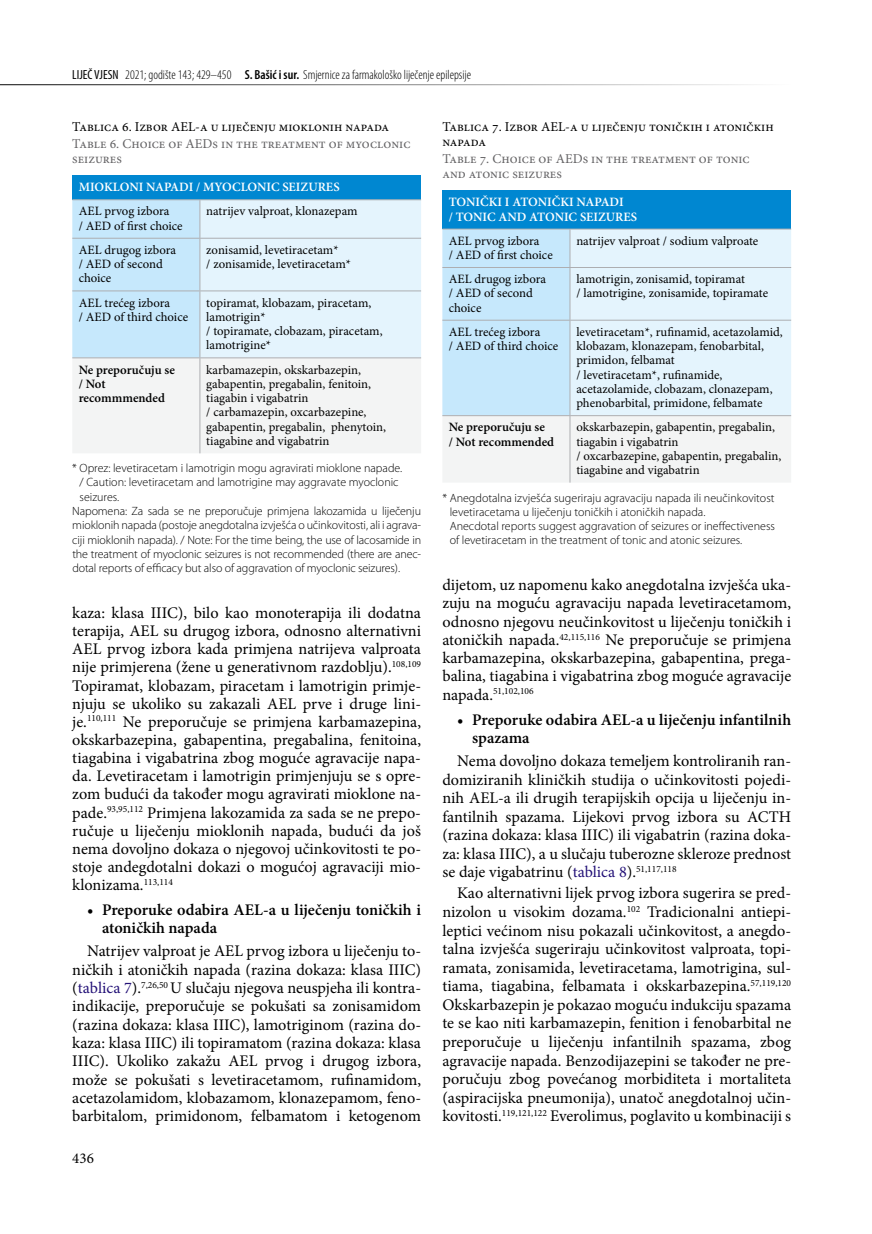
<style>
.page{position:relative;width:872px;height:1234px;background:#fff}
.page>*{position:absolute;margin:0;border:0;box-sizing:border-box;transform-origin:0 0}
.t1{font:16.2px/18.6px "Minion Pro";color:#000;text-align:justify}
.t2{font:600 16.2px/18.1px "Minion Pro";color:#000}
.t3{font:15px "Minion Pro";color:#000}
.t4{font:13.5px/15px "Minion Pro";color:#646365}
.t5{font:13.5px/15px "Minion Pro";color:#000}
.t6{font:300 condensed 13.2px "Myriad Pro";color:#000}
.t7{font:12.75px/14.2px "Minion Pro";color:#000}
.t8{font:600 12.75px/14.2px "Minion Pro";color:#fff}
.t9{font:600 12.75px/14.2px "Minion Pro";color:#000}
.t10{font:300 12px/14.2px "Myriad Pro";color:#000}
.t11{font:9.45px "Minion Pro";color:#000}
.s1{font-weight:400}
.s2{font-weight:600}
.s3{color:#231177}
.s4{font-size:16.2px}
</style>
<div class="page">
<hr style="left:0;top:84px;width:791px;height:1px;background:#000">
<div style="left:72px;top:175px;width:349px;height:25px;background:#0087d1"></div>
<svg style="left:72px;top:200px;width:349px;height:253px"></svg>
<hr style="left:72px;top:199px;width:128px;height:1px;background:#adaeb1">
<hr style="left:200px;top:199px;width:221px;height:1px;background:#adaeb1">
<hr style="left:199px;top:200px;width:1px;height:38px;background:#adaeb1">
<hr style="left:72px;top:238px;width:128px;height:1px;background:#adaeb1">
<hr style="left:200px;top:238px;width:221px;height:1px;background:#adaeb1">
<hr style="left:199px;top:238px;width:1px;height:52px;background:#adaeb1">
<hr style="left:72px;top:290px;width:128px;height:1px;background:#adaeb1">
<hr style="left:200px;top:290px;width:221px;height:1px;background:#adaeb1">
<hr style="left:199px;top:291px;width:1px;height:66px;background:#adaeb1">
<hr style="left:72px;top:357px;width:128px;height:1px;background:#adaeb1">
<hr style="left:200px;top:357px;width:221px;height:1px;background:#adaeb1">
<hr style="left:199px;top:358px;width:1px;height:95px;background:#adaeb1">
<div style="left:442px;top:190px;width:349px;height:39px;background:#0087d1"></div>
<svg style="left:442px;top:230px;width:349px;height:252px"></svg>
<hr style="left:442px;top:229px;width:128px;height:1px;background:#adaeb1">
<hr style="left:570px;top:229px;width:221px;height:1px;background:#adaeb1">
<hr style="left:569px;top:229px;width:1px;height:38px;background:#adaeb1">
<hr style="left:442px;top:267px;width:128px;height:1px;background:#adaeb1">
<hr style="left:570px;top:267px;width:221px;height:1px;background:#adaeb1">
<hr style="left:569px;top:268px;width:1px;height:52px;background:#adaeb1">
<hr style="left:442px;top:320px;width:128px;height:1px;background:#adaeb1">
<hr style="left:570px;top:320px;width:221px;height:1px;background:#adaeb1">
<hr style="left:569px;top:320px;width:1px;height:95px;background:#adaeb1">
<hr style="left:442px;top:415px;width:128px;height:1px;background:#adaeb1">
<hr style="left:570px;top:415px;width:221px;height:1px;background:#adaeb1">
<hr style="left:569px;top:416px;width:1px;height:66px;background:#adaeb1">
<p class="t6" style="left:72px;top:67px;width:400px"><span class="s1">LIJEČ VJESN</span> 2021; godište 143; 429–450 <span class="s2">S. Bašić i sur.</span> Smjernice za farmakološko liječenje epilepsije</p>
<p class="t5" style="left:72px;top:119px;width:318px">Tablica 6. Izbor AEL-a u liječenju mioklonih napada</p>
<p class="t4" style="left:72px;top:136px;width:340px">Table 6. Choice of AEDs in the treatment of myoclonic seizures</p>
<p class="t8" style="left:79px;top:180px;width:262px">MIOKLONI NAPADI / MYOCLONIC SEIZURES</p>
<p class="t7" style="left:79px;top:204px;width:105px">AEL prvog izbora<br>/ AED of first choice</p>
<p class="t7" style="left:206px;top:204px;width:153px">natrijev valproat, klonazepam</p>
<p class="t7" style="left:79px;top:243px;width:99px">AEL drugog izbora / AED of second choice</p>
<p class="t7" style="left:206px;top:243px;width:146px">zonisamid, levetiracetam*<br>/ zonisamide, levetiracetam*</p>
<p class="t7" style="left:79px;top:295px;width:111px">AEL trećeg izbora<br>/ AED of third choice</p>
<p class="t7" style="left:206px;top:295px;width:178px">topiramat, klobazam, piracetam, lamotrigin*<br>/ topiramate, clobazam, piracetam, lamotrigine*</p>
<p class="t9" style="left:79px;top:362px;width:98px">Ne preporučuju se / Not recommmended</p>
<p class="t7" style="left:206px;top:362px;width:181px">karbamazepin, okskarbazepin, gabapentin, pregabalin, fenitoin, tiagabin i vigabatrin<br>/ carbamazepin, oxcarbazepine, gabapentin, pregabalin, phenytoin, tiagabine and vigabatrin</p>
<p class="t10" style="left:72px;top:461px;width:331px">* Oprez: levetiracetam i lamotrigin mogu agravirati mioklone napade.</p>
<p class="t10" style="left:80px;top:475px;width:320px">/ Caution: levetiracetam and lamotrigine may aggravate myoclonic</p>
<p class="t10" style="left:80px;top:489px;width:41px">seizures.</p>
<p class="t10" style="left:72px;top:503px;width:350px">Napomena: Za sada se ne preporučuje primjena lakozamida u liječenju</p>
<p class="t10" style="left:72px;top:518px;width:350px">mioklonih napada (postoje anegdotalna izvješća o učinkovitosti, ali i agrava-</p>
<p class="t10" style="left:72px;top:532px;width:350px">ciji mioklonih napada). / Note: For the time being, the use of lacosamide in</p>
<p class="t10" style="left:72px;top:546px;width:350px">the treatment of myoclonic seizures is not recommended (there are anec-</p>
<p class="t10" style="left:72px;top:560px;width:329px">dotal reports of efficacy but also of aggravation of myoclonic seizures).</p>
<p class="t1" style="left:72px;top:603px;width:350px;line-height:18.1px">kaza: klasa IIIC), bilo kao monoterapija ili dodatna terapija, AEL su drugog izbora, odnosno alternativni AEL prvog izbora kada primjena natrijeva valproata nije primjerena (žene u generativnom razdoblju).<sup>108,109<br></sup>Topiramat, klobazam, piracetam i lamotrigin primje&shy;njuju se ukoliko su zakazali AEL prve i druge lini&shy;je.<sup>110,111</sup> Ne preporučuje se primjena karbamazepina, okskarbazepina, gabapentina, pregabalina, fenitoina, tiagabina i vigabatrina zbog moguće agravacije napa&shy;da. Levetiracetam i lamotrigin primjenjuju se s opre&shy;zom budući da također mogu agravirati mioklone na&shy;pade.<sup>93,95,112</sup> Primjena lakozamida za sada se ne prepo&shy;ručuje u liječenju mioklonih napada, budući da još nema dovoljno dokaza o njegovoj učinkovitosti te po&shy;stoje andegdotalni dokazi o mogućoj agravaciji mio&shy;klonizama.<sup>113,114</sup></p>
<p class="t2" style="left:102px;top:900px;width:320px;text-indent:-15px">• Preporuke odabira AEL-a u liječenju toničkih i atoničkih napada</p>
<p class="t1" style="left:72px;top:941px;width:350px;text-indent:15px">Natrijev valproat je AEL prvog izbora u liječenju to&shy;ničkih i atoničkih napada (razina dokaza: klasa IIIC) (<span class="s3">tablica 7</span>).<sup>7,26,50</sup> U slučaju njegova neuspjeha ili kontra&shy;indikacije, preporučuje se pokušati sa zonisamidom (razina dokaza: klasa IIIC), lamotriginom (razina do&shy;kaza: klasa IIIC) ili topiramatom (razina dokaza: klasa IIIC). Ukoliko zakažu AEL prvog i drugog izbora, može se pokušati s levetiracetamom, rufinamidom, acetazolamidom, klobazamom, klonazepamom, feno&shy;barbitalom, primidonom, felbamatom i ketogenom</p>
<p class="t3" style="left:72px;top:1147px;width:23px">436</p>
<p class="t5" style="left:442px;top:119px;width:333px">Tablica 7. Izbor AEL-a u liječenju toničkih i atoničkih napada</p>
<p class="t4" style="left:442px;top:151px;width:309px">Table 7. Choice of AEDs in the treatment of tonic and atonic seizures</p>
<p class="t8" style="left:449px;top:195px;width:190px">TONIČKI I ATONIČKI NAPADI<br>/ TONIC AND ATONIC SEIZURES</p>
<p class="t7" style="left:449px;top:233px;width:105px">AEL prvog izbora<br>/ AED of first choice</p>
<p class="t7" style="left:576px;top:233px;width:183px">natrijev valproat / sodium valproate</p>
<p class="t7" style="left:449px;top:272px;width:99px">AEL drugog izbora / AED of second choice</p>
<p class="t7" style="left:576px;top:272px;width:193px">lamotrigin, zonisamid, topiramat<br>/ lamotrigine, zonisamide, topiramate</p>
<p class="t7" style="left:449px;top:324px;width:111px">AEL trećeg izbora<br>/ AED of third choice</p>
<p class="t7" style="left:576px;top:324px;width:208px">levetiracetam*, rufinamid, acetazolamid, klobazam, klonazepam, fenobarbital, primidon, felbamat<br>/ levetiracetam*, rufinamide, acetazolamide, clobazam, clonazepam, phenobarbital, primidone, felbamate</p>
<p class="t9" style="left:449px;top:420px;width:107px">Ne preporučuju se<br>/ Not recommended</p>
<p class="t7" style="left:576px;top:420px;width:207px">okskarbazepin, gabapentin, pregabalin, tiagabin i vigabatrin<br>/ oxcarbazepine, gabapentin, pregabalin, tiagabine and vigabatrin</p>
<p class="t10" style="left:450px;top:490px;width:327px;text-indent:-7px">* Anegdotalna izvješća sugeriraju agravaciju napada ili neučinkovitost levetiracetama u liječenju toničkih i atoničkih napada.<br>Anecdotal reports suggest aggravation of seizures or ineffectiveness of levetiracetam in the treatment of tonic and atonic seizures.</p>
<p class="t1" style="left:442px;top:575px;width:350px">dijetom, uz napomenu kako anegdotalna izvješća uka&shy;zuju na moguću agravaciju napada levetiracetamom, odnosno njegovu neučinkovitost u liječenju toničkih i atoničkih napada.<sup>42,115,116</sup> Ne preporučuje se primjena karbamazepina, okskarbazepina, gabapentina, prega&shy;balina, tiagabina i vigabatrina zbog moguće agravacije</p>
<p class="t11" style="left:442px;top:684px;width:93px"><span class="s4">napada.</span>51,102,106</p>
<p class="t2" style="left:472px;top:710px;width:320px;text-indent:-15px">• Preporuke odabira AEL-a u liječenju infantilnih spazama</p>
<p class="t1" style="left:442px;top:751px;width:350px;text-indent:15px">Nema dovoljno dokaza temeljem kontroliranih ran&shy;domiziranih kliničkih studija o učinkovitosti pojedi&shy;nih AEL-a ili drugih terapijskih opcija u liječenju in&shy;fantilnih spazama. Lijekovi prvog izbora su ACTH (razina dokaza: klasa IIIC) ili vigabatrin (razina doka&shy;za: klasa IIIC), a u slučaju tuberozne skleroze prednost se daje vigabatrinu (<span class="s3">tablica 8</span>).<sup>51,117,118</sup></p>
<p class="t1" style="left:442px;top:883px;width:350px;text-indent:15px">Kao alternativni lijek prvog izbora sugerira se pred&shy;nizolon u visokim dozama.<sup>102</sup> Tradicionalni antiepi&shy;leptici većinom nisu pokazali učinkovitost, a anegdo&shy;talna izvješća sugeriraju učinkovitost valproata, topi&shy;ramata, zonisamida, levetiracetama, lamotrigina, sul&shy;tiama, tiagabina, felbamata i okskarbazepina.<sup>57,119,120<br></sup>Okskarbazepin je pokazao moguću indukciju spazama te se kao niti karbamazepin, fenition i fenobarbital ne preporučuje u liječenju infantilnih spazama, zbog agravacije napada. Benzodijazepini se također ne pre&shy;poručuju zbog povećanog morbiditeta i mortaliteta (aspiracijska pneumonija), unatoč anegdotalnoj učin&shy;kovitosti.<sup>119,121,122</sup> Everolimus, poglavito u kombinaciji s</p>
</div>
